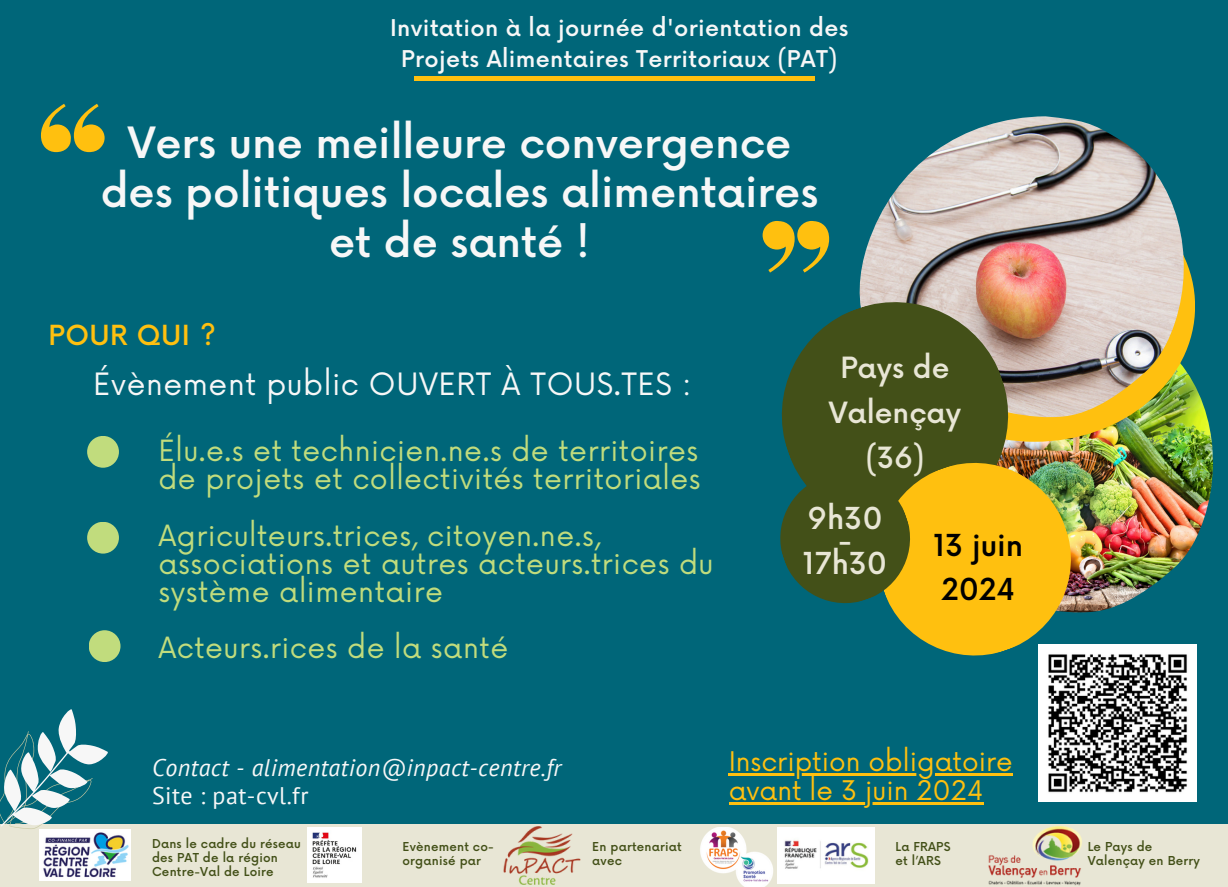
<style>
.page{position:relative;width:1228px;height:887px;background:#fff}
.page>*{position:absolute;margin:0;border:0;box-sizing:border-box;transform-origin:0 0}
.t1{font:500 42px/49.5px "Now";color:#f7f7f7;text-align:center}
.t2{font:30px "Now";letter-spacing:.02em;color:#f7f7f7}
.t3{font:500 29.55px/43.8px "Now";color:#000}
.t4{font:500 29.55px/22.5px "Now";color:#e8e6d5;text-align:center}
.t5{font:28.5px/28.2px "Now";letter-spacing:.02em;color:#c1dc7d}
.t6{font:500 28.5px/45px "Now";color:#e8e6d5;text-align:center}
.t7{font:500 27px "Now";letter-spacing:.02em;color:#ffc00f}
.t8{font:26.4px "Now";color:#ffc00f}
.t9{font:italic 24px "PT Sans";letter-spacing:.02em;color:#f7f7f7}
.t10{font:24px "PT Sans";letter-spacing:.02em;color:#f7f7f7}
.t11{font:500 22.5px/31.5px "Now";letter-spacing:.02em;color:#f7f7f7;text-align:center}
.t12{font:500 12px/14px "Now";letter-spacing:.02em;color:#435018}
</style>
<div class="page">
<div style="left:0;top:0;width:1227px;height:886px;background:#006679"></div>
<div style="left:0;top:824px;width:1227px;height:62px;background:#e8e6d5"></div>
<svg style="left:0;top:709px;width:108px;height:143px"></svg>
<svg style="left:41px;top:104px;width:64px;height:48px"></svg>
<svg style="left:762px;top:221px;width:67px;height:51px"></svg>
<hr style="left:414px;top:76px;width:400px;height:4px;background:#ffc00f">
<div style="left:87px;top:436px;width:32px;height:31px;background:#c1dc7d;border-radius:50%"></div>
<div style="left:87px;top:521px;width:32px;height:32px;background:#c1dc7d;border-radius:50%"></div>
<img style="left:503px;top:826px;width:78px;height:59px">
<img style="left:308px;top:827px;width:54px;height:55px">
<img style="left:40px;top:829px;width:91px;height:51px">
<img style="left:1022px;top:317px;width:191px;height:295px">
<div style="left:874px;top:171px;width:321px;height:271px;background:#ffc00f;border-radius:50%"></div>
<img style="left:859px;top:116px;width:325px;height:301px">
<svg style="left:781px;top:288px;width:241px;height:177px;background:#526035"></svg>
<img style="left:866px;top:451px;width:216px;height:205px">
<svg style="left:780px;top:465px;width:138px;height:146px;background:#4d5e24"></svg>
<div style="left:89px;top:630px;width:31px;height:32px;background:#c1dc7d;border-radius:50%"></div>
<img style="left:1038px;top:644px;width:158px;height:157px">
<hr style="left:728px;top:773px;width:284px;height:2px;background:#ffc00f">
<hr style="left:728px;top:802px;width:255px;height:2px;background:#ffc00f">
<img style="left:700px;top:827px;width:73px;height:59px">
<img style="left:988px;top:826px;width:94px;height:60px">
<img style="left:777px;top:827px;width:97px;height:56px">
<h2 class="t11" style="left:390px;top:13px;width:460px">Invitation à la journée d'orientation des<br>Projets Alimentaires Territoriaux (PAT)</h2>
<h6 class="t1" style="left:101px;top:120px;width:719px">Vers une meilleure convergence des politiques locales alimentaires et de santé !</h6>
<p class="t7" style="left:49px;top:320px;width:169px">POUR QUI ?</p>
<p class="t2" style="left:93px;top:367px;width:599px">Évènement public OUVERT À TOUS.TES :</p>
<p class="t5" style="left:158px;top:438px;width:544px">Élu.e.s et technicien.ne.s de territoires de projets et collectivités territoriales</p>
<p class="t5" style="left:158px;top:522px;width:556px">Agriculteurs.trices, citoyen.ne.s, associations et autres acteurs.trices du système alimentaire</p>
<h5 class="t5" style="left:158px;top:635px;width:351px">Acteurs.rices de la santé</h5>
<p class="t6" style="left:828px;top:347px;width:134px">Pays de<br>Valençay (36)</p>
<p class="t4" style="left:803px;top:508px;width:86px">9h30 -<br>17h30</p>
<h2 class="t3" style="left:933px;top:525px;width:91px">13 juin<br>2024</h2>
<p class="t9" style="left:152px;top:751px;width:411px">Contact - alimentation@inpact-centre.fr</p>
<p class="t10" style="left:152px;top:780px;width:158px">Site : pat-cvl.fr</p>
<p class="t12" style="left:152px;top:837px;width:150px">Dans le cadre du réseau des PAT de la région<br>Centre-Val de Loire</p>
<p class="t12" style="left:402px;top:840px;width:93px">Evènement co&shy;organisé par</p>
<h3 class="t12" style="left:592px;top:840px;width:91px">En partenariat avec</h3>
<h4 class="t8" style="left:728px;top:746px;width:285px">Inscription obligatoire</h4>
<h3 class="t8" style="left:728px;top:776px;width:256px">avant le 3 juin 2024</h3>
<p class="t12" style="left:895px;top:840px;width:57px">La FRAPS et l’ARS</p>
<p class="t12" style="left:1087px;top:840px;width:114px">Le Pays de<br>Valençay en Berry</p>
</div>
